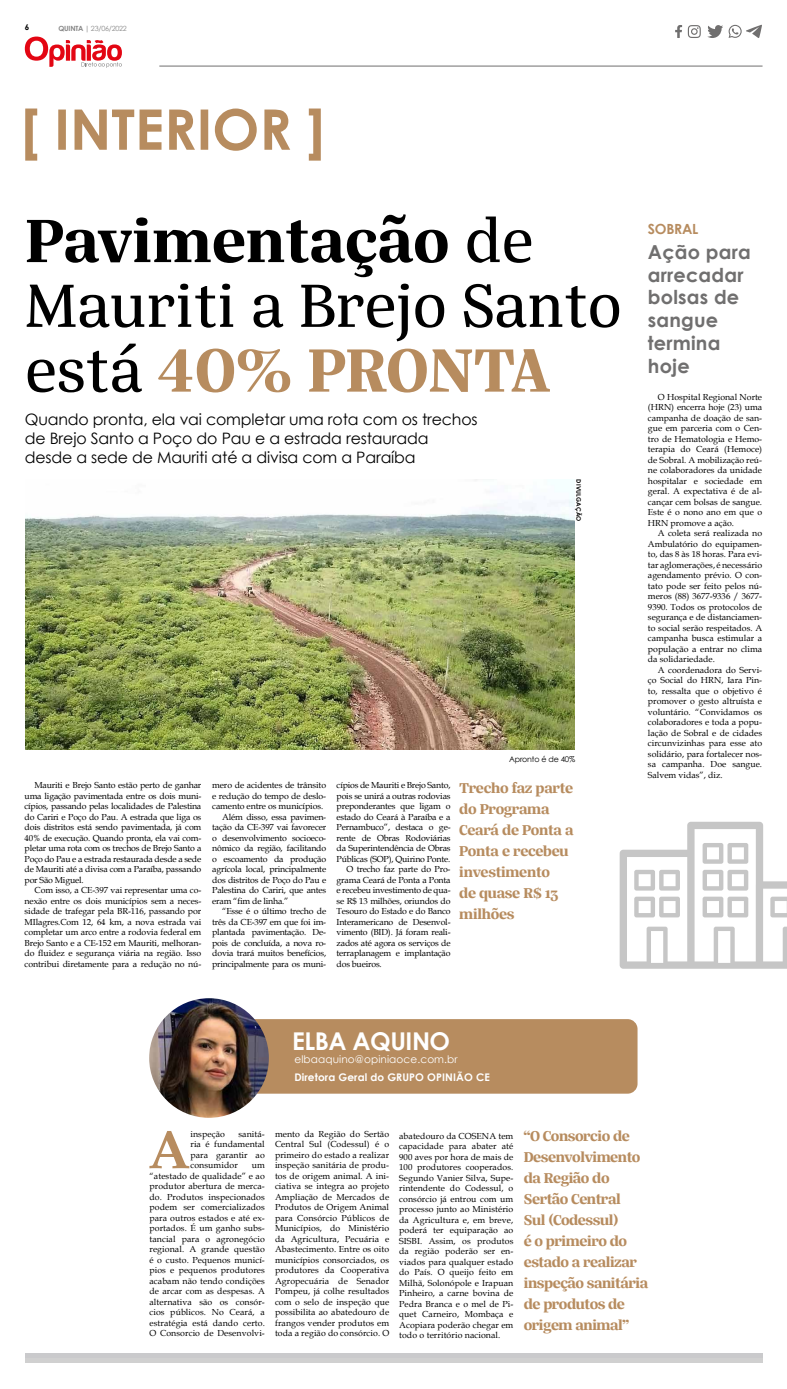
<style>
.page{position:relative;width:787px;height:1389px;background:#fff}
.page>*{position:absolute;margin:0;border:0;box-sizing:border-box;transform-origin:0 0}
.t1{font:66.5px/64.8px "Silva Text";color:#000}
.t2{font:700 54.07px "Book Antiqua";color:#b78c5f}
.t3{font:700 24.5px "Century Gothic";letter-spacing:-.02em;color:#fff}
.t4{font:700 19.25px/22.8px "Century Gothic";letter-spacing:.01em;color:#706f6f}
.t5{font:700 15.75px/21px "Silva Text";letter-spacing:-.03em;color:#b78c5f}
.t6{font:15.75px/19.2px "Century Gothic";letter-spacing:-.01em;color:#000}
.t7{font:700 14px "Century Gothic";letter-spacing:-.02em;color:#b78c5f}
.t8{font:700 10.5px "Century Gothic";letter-spacing:.01em;color:#fff}
.t9{font:10.5px "Century Gothic";letter-spacing:.01em;color:#fff}
.t10{font:8.75px/10.5px "Book Antiqua";letter-spacing:-.02em;color:#000;text-align:justify}
.t11{font:8.75px "Book Antiqua";letter-spacing:.01em;color:#000}
.t12{font:700 8.05px "Century Gothic";color:#000}
.t13{font:7.88px "Century Gothic";letter-spacing:-.02em;color:#000}
.t14{font:7.17px "Century Gothic";letter-spacing:-.03em;color:#878787}
.t15{font:700 6.12px "Century Gothic";letter-spacing:.02em;color:#000}
.s1{font-weight:700}
.s2{font-weight:700;color:#b78c5f}
</style>
<div class="page">
<hr style="left:159px;top:66px;width:603px;height:1px;background:#706f6f">
<svg style="left:25px;top:37px;width:97px;height:31px"></svg>
<svg style="left:687px;top:25px;width:13px;height:13px"></svg>
<svg style="left:675px;top:25px;width:6px;height:13px"></svg>
<svg style="left:707px;top:25px;width:54px;height:13px"></svg>
<div style="left:25px;top:1358px;width:736px;height:5px;background:#d0d0d0"></div>
<div style="left:25px;top:1353px;width:736px;height:5px;background:#cacacc"></div>
<svg style="left:619px;top:822px;width:167px;height:147px"></svg>
<svg style="left:25px;top:109px;width:296px;height:52px"></svg>
<div style="left:172px;top:1019px;width:465px;height:75px;background:#b78c5f;border-radius:10px"></div>
<img style="left:149px;top:998px;width:120px;height:120px;border-radius:60px">
<img style="left:25px;top:479px;width:549px;height:270px">
<p class="t12" style="left:25px;top:21px;width:6px">6</p>
<p class="t14" style="left:58px;top:23px;width:70px"><span class="s1">QUINTA |</span> 23/06/2022</p>
<h1 class="t1" style="left:25px;top:208px;width:597px"><span class="s1">Pavimentação</span> de<br>Mauriti a Brejo Santo está <span class="s2">40% PRONTA</span></h1>
<h3 class="t6" style="left:25px;top:409px;width:454px">Quando pronta, ela vai completar uma rota com os trechos de Brejo Santo a Poço do Pau e a estrada restaurada desde a sede de Mauriti até a divisa com a Paraíba</h3>
<p class="t15" style="left:583px;top:479px;width:44px;rotate:90deg">DIVULGAÇÃO</p>
<p class="t10" style="left:25px;top:780px;width:178px;text-indent:10px">Mauriti e Brejo Santo estão perto de ganhar uma ligação pavimentada entre os dois muni&shy;cípios, passando pelas localidades de Palestina do Cariri e Poço do Pau. A estrada que liga os dois distritos está sendo pavimentada, já com 40% de execução. Quando pronta, ela vai com&shy;pletar uma rota com os trechos de Brejo Santo a Poço do Pau e a estrada restaurada desde a sede de Mauriti até a divisa com a Paraíba, passando por São Miguel.</p>
<p class="t10" style="left:25px;top:885px;width:178px;text-indent:10px">Com isso, a CE-397 vai representar uma co&shy;nexão entre os dois municípios sem a neces&shy;sidade de trafegar pela BR-116, passando por MIlagres.Com 12, 64 km, a nova estrada vai completar um arco entre a rodovia federal em Brejo Santo e a CE-152 em Mauriti, melhoran&shy;do fluidez e segurança viária na região. Isso contribui diretamente para a redução no nú-</p>
<p class="t10" style="left:212px;top:780px;width:115px">mero de acidentes de trânsito</p>
<p class="t10" style="left:212px;top:790px;width:115px">e redução do tempo de deslo-</p>
<p class="t10" style="left:212px;top:801px;width:112px">camento entre os municípios.</p>
<p class="t10" style="left:222px;top:811px;width:105px">Além disso, essa pavimen-</p>
<p class="t10" style="left:212px;top:822px;width:115px">tação da CE-397 vai favorecer</p>
<p class="t10" style="left:212px;top:832px;width:115px">o desenvolvimento socioeco-</p>
<p class="t10" style="left:212px;top:843px;width:115px">nômico da região, facilitando</p>
<p class="t10" style="left:212px;top:853px;width:115px">o escoamento da produção</p>
<p class="t10" style="left:212px;top:864px;width:115px">agrícola local, principalmente</p>
<p class="t10" style="left:212px;top:874px;width:115px">dos distritos de Poço do Pau e</p>
<p class="t10" style="left:212px;top:885px;width:115px">Palestina do Cariri, que antes</p>
<p class="t10" style="left:212px;top:895px;width:78px">eram “fim de linha.”</p>
<p class="t10" style="left:222px;top:906px;width:105px">“Esse é o último trecho de</p>
<p class="t10" style="left:212px;top:916px;width:115px">três da CE-397 em que foi im-</p>
<p class="t10" style="left:212px;top:927px;width:115px">plantada pavimentação. De-</p>
<p class="t10" style="left:212px;top:937px;width:115px">pois de concluída, a nova ro-</p>
<p class="t10" style="left:212px;top:948px;width:115px">dovia trará muitos benefícios,</p>
<p class="t10" style="left:212px;top:958px;width:115px">principalmente para os muni-</p>
<p class="t10" style="left:336px;top:780px;width:115px">cípios de Mauriti e Brejo Santo,</p>
<p class="t10" style="left:336px;top:790px;width:115px">pois se unirá a outras rodovias</p>
<p class="t10" style="left:336px;top:801px;width:115px">preponderantes que ligam o</p>
<p class="t10" style="left:336px;top:811px;width:115px">estado do Ceará à Paraíba e a</p>
<p class="t10" style="left:336px;top:822px;width:115px">Pernambuco”, destaca o ge-</p>
<p class="t10" style="left:336px;top:832px;width:115px">rente de Obras Rodoviárias</p>
<p class="t10" style="left:336px;top:843px;width:115px">da Superintendência de Obras</p>
<p class="t10" style="left:336px;top:853px;width:115px">Públicas (SOP), Quirino Ponte.</p>
<p class="t10" style="left:346px;top:864px;width:105px">O trecho faz parte do Pro-</p>
<p class="t10" style="left:336px;top:874px;width:115px">grama Ceará de Ponta a Ponta</p>
<p class="t10" style="left:336px;top:885px;width:115px">e recebeu investimento de qua-</p>
<p class="t10" style="left:336px;top:895px;width:115px">se R$ 13 milhões, oriundos do</p>
<p class="t10" style="left:336px;top:906px;width:115px">Tesouro do Estado e do Banco</p>
<p class="t10" style="left:336px;top:916px;width:115px">Interamericano de Desenvol-</p>
<p class="t10" style="left:336px;top:927px;width:115px">vimento (BID). Já foram reali-</p>
<p class="t10" style="left:336px;top:937px;width:115px">zados até agora os serviços de</p>
<p class="t10" style="left:336px;top:948px;width:115px">terraplanagem e implantação</p>
<p class="t10" style="left:336px;top:958px;width:47px">dos bueiros.</p>
<p class="t13" style="left:509px;top:754px;width:68px">Apronto é de 40%</p>
<h3 class="t5" style="left:459px;top:777px;width:116px">Trecho faz parte do Programa<br>Ceará de Ponta a<br>Ponta e recebeu investimento<br>de quase R$ 13 milhões</h3>
<h3 class="t3" style="left:292px;top:1023px;width:159px">ELBA AQUINO</h3>
<p class="t9" style="left:294px;top:1052px;width:165px">elbaaquino@opiniaoce.com.br</p>
<p class="t8" style="left:294px;top:1069px;width:197px">Diretora Geral do GRUPO OPINIÃO CE</p>
<h3 class="t7" style="left:647px;top:218px;width:52px">SOBRAL</h3>
<h3 class="t4" style="left:647px;top:240px;width:104px">Ação para arrecadar bolsas de sangue termina hoje</h3>
<p class="t10" style="left:647px;top:391px;width:116px;text-indent:10px">O Hospital Regional Norte (HRN) encerra hoje (23) uma campanha de doação de san&shy;gue em parceria com o Cen&shy;tro de Hematologia e Hemo&shy;terapia do Ceará (Hemoce) de Sobral. A mobilização reú&shy;ne colaboradores da unidade hospitalar e sociedade em geral. A expectativa é de al&shy;cançar cem bolsas de sangue.<br>Este é o nono ano em que o HRN promove a ação.</p>
<p class="t10" style="left:647px;top:528px;width:116px;text-indent:10px">A coleta será realizada no Ambulatório do equipamen&shy;to, das 8 às 18 horas. Para evi&shy;tar aglomerações, é necessário agendamento prévio. O con&shy;tato pode ser feito pelos nú&shy;meros (88) 3677-9336 / 3677- 9390. Todos os protocolos de segurança e de distanciamen&shy;to social serão respeitados. A campanha busca estimular a população a entrar no clima da solidariedade.</p>
<p class="t10" style="left:647px;top:664px;width:116px;text-indent:10px">A coordenadora do Servi&shy;ço Social do HRN, Iara Pin&shy;to, ressalta que o objetivo é promover o gesto altruísta e voluntário. “Convidamos os colaboradores e toda a popu&shy;lação de Sobral e de cidades circunvizinhas para esse ato solidário, para fortalecer nos&shy;sa campanha. Doe sangue.<br>Salvem vidas”, diz.</p>
<h2 class="t2" style="left:148px;top:1113px;width:44px">A</h2>
<p class="t11" style="left:190px;top:1128px;width:36px">inspeção</p>
<p class="t10" style="left:190px;top:1128px;width:76px;text-indent:48px">sanitá&shy;ria é fundamental para garantir ao consumidor</p>
<p class="t10" style="left:149px;top:1160px;width:117px;text-indent:102px">um “atestado de qualidade” e ao produtor abertura de merca&shy;do. Produtos inspecionados podem ser comercializados para outros estados e até ex&shy;portados. É um ganho subs&shy;tancial para o agronegócio regional. A grande questão é o custo. Pequenos municí&shy;pios e pequenos produtores acabam não tendo condições de arcar com as despesas. A alternativa são os consór&shy;cios públicos. No Ceará, a estratégia está dando certo.<br>O Consorcio de Desenvolvi-</p>
<p class="t10" style="left:275px;top:1128px;width:116px">mento da Região do Sertão Central Sul (Codessul) é o primeiro do estado a realizar inspeção sanitária de produ&shy;tos de origem animal. A ini&shy;ciativa se integra ao projeto Ampliação de Mercados de Produtos de Origem Animal para Consórcio Públicos de Municípios, do Ministério da Agricultura, Pecuária e Abastecimento. Entre os oito municípios consorciados, os produtores da Cooperativa Agropecuária de Senador Pompeu, já colhe resultados com o selo de inspeção que possibilita ao abatedouro de frangos vender produtos em toda a região do consórcio. O</p>
<p class="t10" style="left:399px;top:1130px;width:116px">abatedouro da COSENA tem capacidade para abater até 900 aves por hora de mais de 100 produtores cooperados.<br>Segundo Vanier Silva, Supe&shy;rintendente do Codessul, o consórcio já entrou com um processo junto ao Ministério da Agricultura e, em breve, poderá ter equiparação ao SISBI. Assim, os produtos da região poderão ser en&shy;viados para qualquer estado do País. O queijo feito em Milhã, Solonópole e Irapuan Pinheiro, a carne bovina de Pedra Branca e o mel de Pi&shy;quet Carneiro, Mombaça e Acopiara poderão chegar em todo o território nacional.</p>
<h3 class="t5" style="left:523px;top:1125px;width:126px">“O Consorcio de<br>Desenvolvimento da Região do<br>Sertão Central<br>Sul (Codessul)<br>é o primeiro do estado a realizar inspeção sanitária de produtos de origem animal”</h3>
</div>
